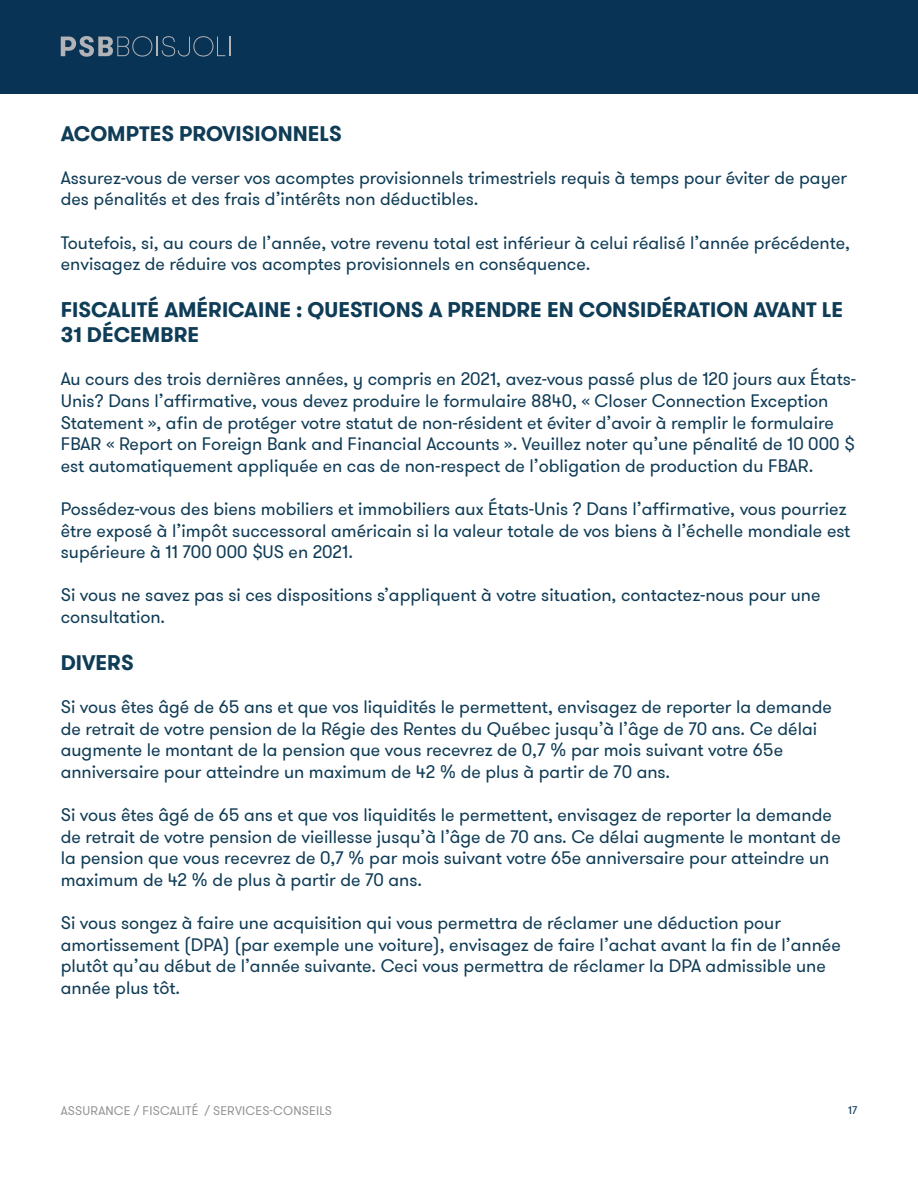
<style>
.page{position:relative;width:918px;height:1188px;background:#fff}
.page>*{position:absolute;margin:0;border:0;box-sizing:border-box;transform-origin:0 0}
.t1{font:700 21px/25.2px "GT Walsheim";color:#0f3c56}
.t2{font:18px/21.6px "GT Walsheim";color:#0f3c56}
.t3{font:12.45px "GT Walsheim";letter-spacing:.015em;color:#939598}
.t4{font:11.1px "GT Walsheim";color:#093354}
</style>
<div class="page">
<div style="left:0;top:0;width:918px;height:94px;background:#093354"></div>
<svg style="left:61px;top:36px;width:169px;height:21px"></svg>
<p class="t1" style="left:61px;top:121px;width:283px">ACOMPTES PROVISIONNELS</p>
<p class="t2" style="left:61px;top:167px;width:788px">Assurez-vous de verser vos acomptes provisionnels trimestriels requis à temps pour éviter de payer des pénalités et des frais d’intérêts non déductibles.</p>
<p class="t2" style="left:61px;top:232px;width:791px">Toutefois, si, au cours de l’année, votre revenu total est inférieur à celui réalisé l’année précédente, envisagez de réduire vos acomptes provisionnels en conséquence.</p>
<p class="t1" style="left:61px;top:297px;width:784px">FISCALITÉ AMÉRICAINE : QUESTIONS A PRENDRE EN CONSIDÉRATION AVANT LE<br>31 DÉCEMBRE</p>
<p class="t2" style="left:61px;top:369px;width:797px">Au cours des trois dernières années, y compris en 2021, avez-vous passé plus de 120 jours aux États-Unis? Dans l’affirmative, vous devez produire le formulaire 8840, « Closer Connection Exception Statement », afin de protéger votre statut de non-résident et éviter d’avoir à remplir le formulaire FBAR « Report on Foreign Bank and Financial Accounts ». Veuillez noter qu’une pénalité de 10 000 $ est automatiquement appliquée en cas de non-respect de l’obligation de production du FBAR.</p>
<p class="t2" style="left:61px;top:498px;width:791px">Possédez-vous des biens mobiliers et immobiliers aux États-Unis ? Dans l’affirmative, vous pourriez être exposé à l’impôt successoral américain si la valeur totale de vos biens à l’échelle mondiale est supérieure à 11 700 000 $US en 2021.</p>
<p class="t2" style="left:61px;top:585px;width:761px">Si vous ne savez pas si ces dispositions s’appliquent à votre situation, contactez-nous pour une consultation.</p>
<p class="t1" style="left:61px;top:650px;width:75px">DIVERS</p>
<p class="t2" style="left:61px;top:696px;width:773px">Si vous êtes âgé de 65 ans et que vos liquidités le permettent, envisagez de reporter la demande de retrait de votre pension de la Régie des Rentes du Québec jusqu’à l’âge de 70 ans. Ce délai augmente le montant de la pension que vous recevrez de 0,7 % par mois suivant votre 65e anniversaire pour atteindre un maximum de 42 % de plus à partir de 70 ans.</p>
<p class="t2" style="left:61px;top:804px;width:782px">Si vous êtes âgé de 65 ans et que vos liquidités le permettent, envisagez de reporter la demande de retrait de votre pension de vieillesse jusqu’à l’âge de 70 ans. Ce délai augmente le montant de la pension que vous recevrez de 0,7 % par mois suivant votre 65e anniversaire pour atteindre un maximum de 42 % de plus à partir de 70 ans.</p>
<p class="t2" style="left:61px;top:912px;width:782px">Si vous songez à faire une acquisition qui vous permettra de réclamer une déduction pour amortissement (DPA) (par exemple une voiture), envisagez de faire l’achat avant la fin de l’année plutôt qu’au début de l’année suivante. Ceci vous permettra de réclamer la DPA admissible une année plus tôt.</p>
<p class="t3" style="left:61px;top:1103px;width:273px">ASSURANCE / FISCALITÉ / SERVICES-CONSEILS</p>
<p class="t4" style="left:848px;top:1103px;width:11px">17</p>
</div>
